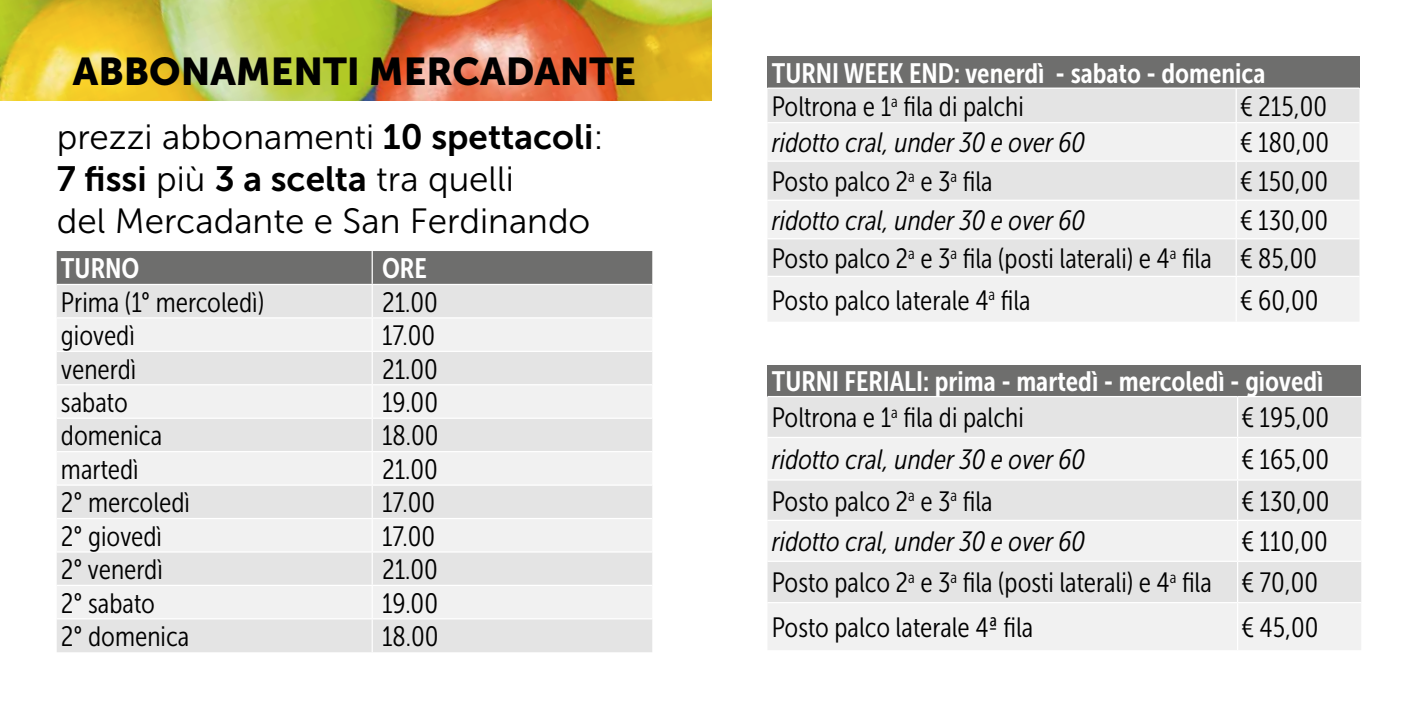
<style>
.page{position:relative;width:1418px;height:709px;background:#fff}
.page>*{position:absolute;margin:0;border:0;box-sizing:border-box;transform-origin:0 0}
.t1{font:38.5px "Museo Sans 900";color:#000}
.t2{font:35px "Museo Sans 300";color:#000}
.t3{font:35px "Museo Sans 700";color:#000}
.t4{font:28px/38px "Museo Sans Cond 300";color:#000}
.t5{font:italic 28px "Museo Sans Cond 300";color:#000}
.t6{font:28px "Museo Sans Cond 700";color:#fff}
.s1{font-family:"Museo Sans 700"}
.s2{font-family:"Museo Sans 300"}
</style>
<div class="page">
<img style="left:0;top:0;width:711px;height:101px">
<div style="left:57px;top:251px;width:595px;height:33px;background:#6e6e6d"></div>
<div style="left:57px;top:285px;width:595px;height:367px;background:#e4e4e4"></div>
<svg style="left:57px;top:318px;width:595px;height:300px;fill:#f1f1f1"></svg>
<hr style="left:371px;top:251px;width:2px;height:33px;background:#fff">
<hr style="left:371px;top:285px;width:2px;height:32px;background:#fff">
<hr style="left:57px;top:317px;width:315px;height:1px;background:#fff">
<hr style="left:372px;top:317px;width:280px;height:1px;background:#fff">
<hr style="left:371px;top:318px;width:2px;height:33px;background:#fff">
<hr style="left:57px;top:351px;width:315px;height:1px;background:#fff">
<hr style="left:372px;top:351px;width:280px;height:1px;background:#fff">
<hr style="left:371px;top:352px;width:2px;height:32px;background:#fff">
<hr style="left:57px;top:384px;width:315px;height:1px;background:#fff">
<hr style="left:372px;top:384px;width:280px;height:1px;background:#fff">
<hr style="left:371px;top:385px;width:2px;height:32px;background:#fff">
<hr style="left:57px;top:417px;width:315px;height:2px;background:#fff">
<hr style="left:372px;top:417px;width:280px;height:2px;background:#fff">
<hr style="left:371px;top:419px;width:2px;height:32px;background:#fff">
<hr style="left:57px;top:451px;width:315px;height:1px;background:#fff">
<hr style="left:372px;top:451px;width:280px;height:1px;background:#fff">
<hr style="left:371px;top:452px;width:2px;height:32px;background:#fff">
<hr style="left:57px;top:484px;width:315px;height:1px;background:#fff">
<hr style="left:372px;top:484px;width:280px;height:1px;background:#fff">
<hr style="left:371px;top:485px;width:2px;height:33px;background:#fff">
<hr style="left:57px;top:518px;width:315px;height:1px;background:#fff">
<hr style="left:372px;top:518px;width:280px;height:1px;background:#fff">
<hr style="left:371px;top:519px;width:2px;height:32px;background:#fff">
<hr style="left:57px;top:551px;width:315px;height:1px;background:#fff">
<hr style="left:372px;top:551px;width:280px;height:1px;background:#fff">
<hr style="left:371px;top:552px;width:2px;height:33px;background:#fff">
<hr style="left:57px;top:585px;width:315px;height:1px;background:#fff">
<hr style="left:372px;top:585px;width:280px;height:1px;background:#fff">
<hr style="left:371px;top:586px;width:2px;height:32px;background:#fff">
<hr style="left:57px;top:618px;width:315px;height:1px;background:#fff">
<hr style="left:372px;top:618px;width:280px;height:1px;background:#fff">
<hr style="left:371px;top:619px;width:2px;height:33px;background:#fff">
<div style="left:767px;top:57px;width:592px;height:31px;background:#6e6e6d"></div>
<div style="left:767px;top:89px;width:592px;height:33px;background:#e4e4e4"></div>
<svg style="left:767px;top:123px;width:592px;height:198px;fill:#f1f1f1"></svg>
<hr style="left:1235px;top:89px;width:1px;height:33px;background:#fff">
<hr style="left:1235px;top:123px;width:1px;height:37px;background:#fff">
<hr style="left:767px;top:160px;width:469px;height:2px;background:#fff">
<hr style="left:1236px;top:160px;width:123px;height:2px;background:#fff">
<hr style="left:1235px;top:162px;width:1px;height:38px;background:#fff">
<hr style="left:767px;top:200px;width:469px;height:1px;background:#fff">
<hr style="left:1236px;top:200px;width:123px;height:1px;background:#fff">
<hr style="left:1235px;top:201px;width:1px;height:37px;background:#fff">
<hr style="left:767px;top:238px;width:469px;height:1px;background:#fff">
<hr style="left:1236px;top:238px;width:123px;height:1px;background:#fff">
<hr style="left:1235px;top:239px;width:1px;height:37px;background:#fff">
<hr style="left:767px;top:276px;width:469px;height:1px;background:#fff">
<hr style="left:1236px;top:276px;width:123px;height:1px;background:#fff">
<hr style="left:1235px;top:277px;width:1px;height:45px;background:#fff">
<div style="left:767px;top:365px;width:594px;height:31px;background:#6e6e6d"></div>
<div style="left:767px;top:397px;width:594px;height:40px;background:#e4e4e4"></div>
<svg style="left:767px;top:438px;width:594px;height:212px;fill:#f1f1f1"></svg>
<hr style="left:1236px;top:397px;width:2px;height:40px;background:#fff">
<hr style="left:1236px;top:438px;width:2px;height:41px;background:#fff">
<hr style="left:767px;top:479px;width:470px;height:1px;background:#fff">
<hr style="left:1237px;top:479px;width:124px;height:1px;background:#fff">
<hr style="left:1236px;top:480px;width:2px;height:40px;background:#fff">
<hr style="left:767px;top:520px;width:470px;height:1px;background:#fff">
<hr style="left:1237px;top:520px;width:124px;height:1px;background:#fff">
<hr style="left:1236px;top:521px;width:2px;height:39px;background:#fff">
<hr style="left:767px;top:560px;width:470px;height:2px;background:#fff">
<hr style="left:1237px;top:560px;width:124px;height:2px;background:#fff">
<hr style="left:1236px;top:562px;width:2px;height:40px;background:#fff">
<hr style="left:767px;top:602px;width:470px;height:1px;background:#fff">
<hr style="left:1237px;top:602px;width:124px;height:1px;background:#fff">
<hr style="left:1236px;top:603px;width:2px;height:47px;background:#fff">
<h1 class="t1" style="left:73px;top:50px;width:564px">ABBONAMENTI MERCADANTE</h1>
<p class="t2" style="left:57px;top:118px;width:548px">prezzi abbonamenti <span class="s1">10 spettacoli</span>:</p>
<p class="t3" style="left:57px;top:159px;width:459px">7 fissi <span class="s2">più</span> 3 a scelta <span class="s2">tra quelli</span></p>
<p class="t2" style="left:57px;top:202px;width:535px">del Mercadante e San Ferdinando</p>
<p class="t6" style="left:61px;top:253px;width:80px">TURNO</p>
<p class="t6" style="left:382px;top:253px;width:46px">ORE</p>
<p class="t4" style="left:61px;top:283px;width:205px">Prima (1° mercoledì)</p>
<p class="t4" style="left:382px;top:283px;width:57px">21.00</p>
<p class="t4" style="left:61px;top:317px;width:75px">giovedì</p>
<p class="t4" style="left:382px;top:317px;width:55px">17.00</p>
<p class="t4" style="left:61px;top:350px;width:77px">venerdì</p>
<p class="t4" style="left:382px;top:350px;width:57px">21.00</p>
<p class="t4" style="left:61px;top:383px;width:68px">sabato</p>
<p class="t4" style="left:382px;top:383px;width:58px">19.00</p>
<p class="t4" style="left:61px;top:417px;width:103px">domenica</p>
<p class="t4" style="left:382px;top:417px;width:58px">18.00</p>
<p class="t4" style="left:61px;top:450px;width:79px">martedì</p>
<p class="t4" style="left:382px;top:450px;width:57px">21.00</p>
<p class="t4" style="left:61px;top:484px;width:131px">2° mercoledì</p>
<p class="t4" style="left:382px;top:484px;width:55px">17.00</p>
<p class="t4" style="left:61px;top:517px;width:103px">2° giovedì</p>
<p class="t4" style="left:382px;top:517px;width:55px">17.00</p>
<p class="t4" style="left:61px;top:551px;width:103px">2° venerdì</p>
<p class="t4" style="left:382px;top:551px;width:57px">21.00</p>
<p class="t4" style="left:61px;top:584px;width:96px">2° sabato</p>
<p class="t4" style="left:382px;top:584px;width:58px">19.00</p>
<p class="t4" style="left:61px;top:617px;width:130px">2° domenica</p>
<p class="t4" style="left:382px;top:617px;width:58px">18.00</p>
<p class="t6" style="left:771px;top:58px;width:495px">TURNI WEEK END: venerdì - sabato - domenica</p>
<p class="t4" style="left:771px;top:87px;width:253px">Poltrona e 1<sup>a</sup> fila di palchi</p>
<p class="t4" style="left:1240px;top:87px;width:88px">€ 215,00</p>
<p class="t5" style="left:771px;top:128px;width:315px">ridotto cral, under 30 e over 60</p>
<p class="t4" style="left:1240px;top:124px;width:90px">€ 180,00</p>
<p class="t4" style="left:771px;top:163px;width:222px">Posto palco 2<sup>a</sup> e 3<sup>a</sup> fila</p>
<p class="t4" style="left:1240px;top:163px;width:89px">€ 150,00</p>
<p class="t5" style="left:771px;top:205px;width:315px">ridotto cral, under 30 e over 60</p>
<p class="t4" style="left:771px;top:201px;width:558px;text-indent:469px">€ 130,00<br>Posto palco 2<sup>a</sup> e 3<sup>a</sup> fila (posti laterali) e 4<sup>a</sup> fila € 85,00</p>
<p class="t4" style="left:771px;top:281px;width:260px">Posto palco laterale 4<sup>a</sup> fila</p>
<p class="t4" style="left:1240px;top:281px;width:79px">€ 60,00</p>
<p class="t6" style="left:771px;top:366px;width:553px">TURNI FERIALI: prima - martedì - mercoledì - giovedì</p>
<p class="t4" style="left:771px;top:399px;width:253px">Poltrona e 1<sup>a</sup> fila di palchi</p>
<p class="t4" style="left:1241px;top:399px;width:89px">€ 195,00</p>
<p class="t5" style="left:771px;top:444px;width:315px">ridotto cral, under 30 e over 60</p>
<p class="t4" style="left:1241px;top:441px;width:89px">€ 165,00</p>
<p class="t4" style="left:771px;top:482px;width:222px">Posto palco 2<sup>a</sup> e 3<sup>a</sup> fila</p>
<p class="t4" style="left:1241px;top:482px;width:89px">€ 130,00</p>
<p class="t5" style="left:771px;top:526px;width:315px">ridotto cral, under 30 e over 60</p>
<p class="t4" style="left:771px;top:521px;width:557px;line-height:41px;text-indent:470px">€ 110,00<br>Posto palco 2<sup>a</sup> e 3<sup>a</sup> fila (posti laterali) e 4<sup>a</sup> fila € 70,00</p>
<p class="t4" style="left:771px;top:608px;width:263px">Posto palco laterale 4ª fila</p>
<p class="t4" style="left:1241px;top:608px;width:78px">€ 45,00</p>
</div>
